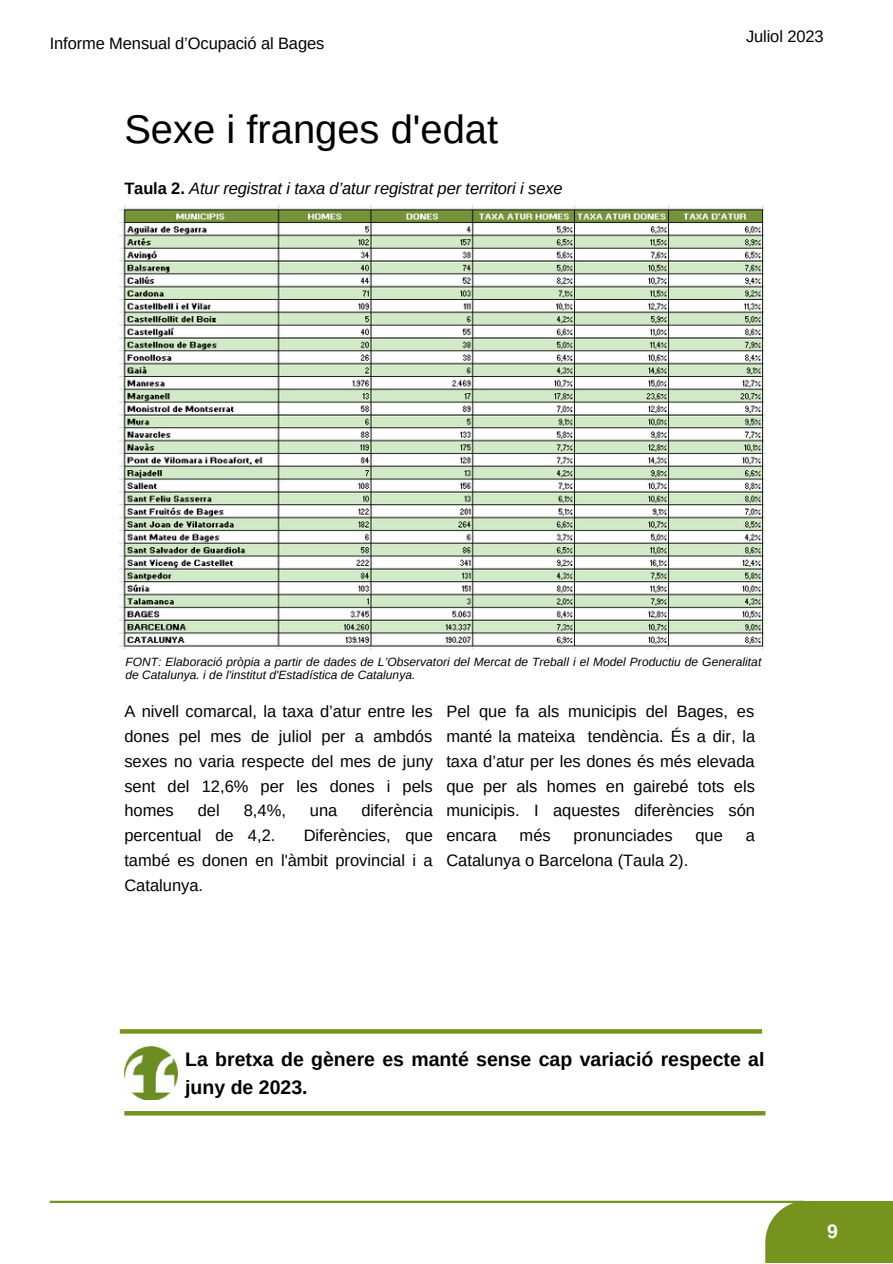
<style>
.page{position:relative;width:893px;height:1264px;background:#fff}
.page>*{position:absolute;margin:0;border:0;box-sizing:border-box;transform-origin:0 0}
.t1{font:39.9px "Arimo";color:#000}
.t2{font:700 19.5px/28px "Arimo";color:#000}
.t3{font:19.5px "Arimo";color:#fff}
.t4{font:700 19.5px "Arimo";color:#fff}
.t5{font:16.5px/24.8px "Arimo";color:#000;text-align:justify}
.t6{font:italic 16.5px "Arimo";letter-spacing:-.005em;color:#000}
.t7{font:italic 12px/13px "Arimo";letter-spacing:.005em;color:#000}
.s1{font-weight:700;font-style:normal}
</style>
<div class="page">
<hr style="left:50px;top:1200px;width:753px;height:2px;background:#75931d">
<div style="left:765px;top:1200px;width:127px;height:62px;background:#75931d"></div>
<svg style="left:120px;top:1029px;width:642px;height:4px;background:#7a9726"></svg>
<div style="left:124px;top:1110px;width:641px;height:5px;background:#75931d"></div>
<img style="left:124px;top:1046px;width:54px;height:53px">
<img style="left:119px;top:205px;width:645px;height:444px">
<p class="t5" style="left:50px;top:31px;width:276px">Informe Mensual d’Ocupació al Bages</p>
<p class="t1" style="left:124px;top:107px;width:375px">Sexe i franges d'edat</p>
<p class="t6" style="left:124px;top:179px;width:440px"><span class="s1">Taula 2.</span> Atur registrat i taxa d’atur registrat per territori i sexe</p>
<p class="t5" style="left:746px;top:24px;width:79px">Juliol 2023</p>
<p class="t7" style="left:125px;top:655px;width:637px">FONT: Elaboració pròpia a partir de dades de L’Observatori del Mercat de Treball i el Model Productiu de Generalitat de Catalunya. i de l'institut d'Estadística de Catalunya.</p>
<p class="t5" style="left:124px;top:699px;width:310px">A nivell comarcal, la taxa d’atur entre les dones pel mes de juliol per a ambdós sexes no varia respecte del mes de juny sent del 12,6% per les dones i pels homes</p>
<p class="t5" style="left:446px;top:699px;width:310px">Pel que fa als municipis del Bages, es manté la mateixa tendència. És a dir, la taxa d’atur per les dones és més elevada que per als homes en gairebé tots els municipis. I aquestes diferències són encara</p>
<p class="t5" style="left:198px;top:798px;width:23px">del</p>
<p class="t5" style="left:244px;top:798px;width:44px">8,4%,</p>
<p class="t5" style="left:310px;top:798px;width:29px">una</p>
<p class="t5" style="left:361px;top:798px;width:73px">diferència</p>
<p class="t5" style="left:124px;top:823px;width:152px">percentual de 4,2.</p>
<p class="t5" style="left:124px;top:823px;width:310px;text-indent:179px">Diferències, que també es donen en l'àmbit provincial i a Catalunya.</p>
<p class="t5" style="left:519px;top:823px;width:33px">més</p>
<p class="t5" style="left:573px;top:823px;width:100px">pronunciades</p>
<p class="t5" style="left:695px;top:823px;width:29px">que</p>
<p class="t5" style="left:745px;top:823px;width:11px">a</p>
<p class="t5" style="left:446px;top:847px;width:243px">Catalunya o Barcelona (Taula 2).</p>
<p class="t2" style="left:185px;top:1045px;width:580px">La bretxa de gènere es manté sense cap variació respecte al juny de 2023.</p>
<p class="t4" style="left:827px;top:1220px;width:12px">9</p>
<p class="t3" style="left:829px;top:1228px;width:12px">7</p>
</div>
